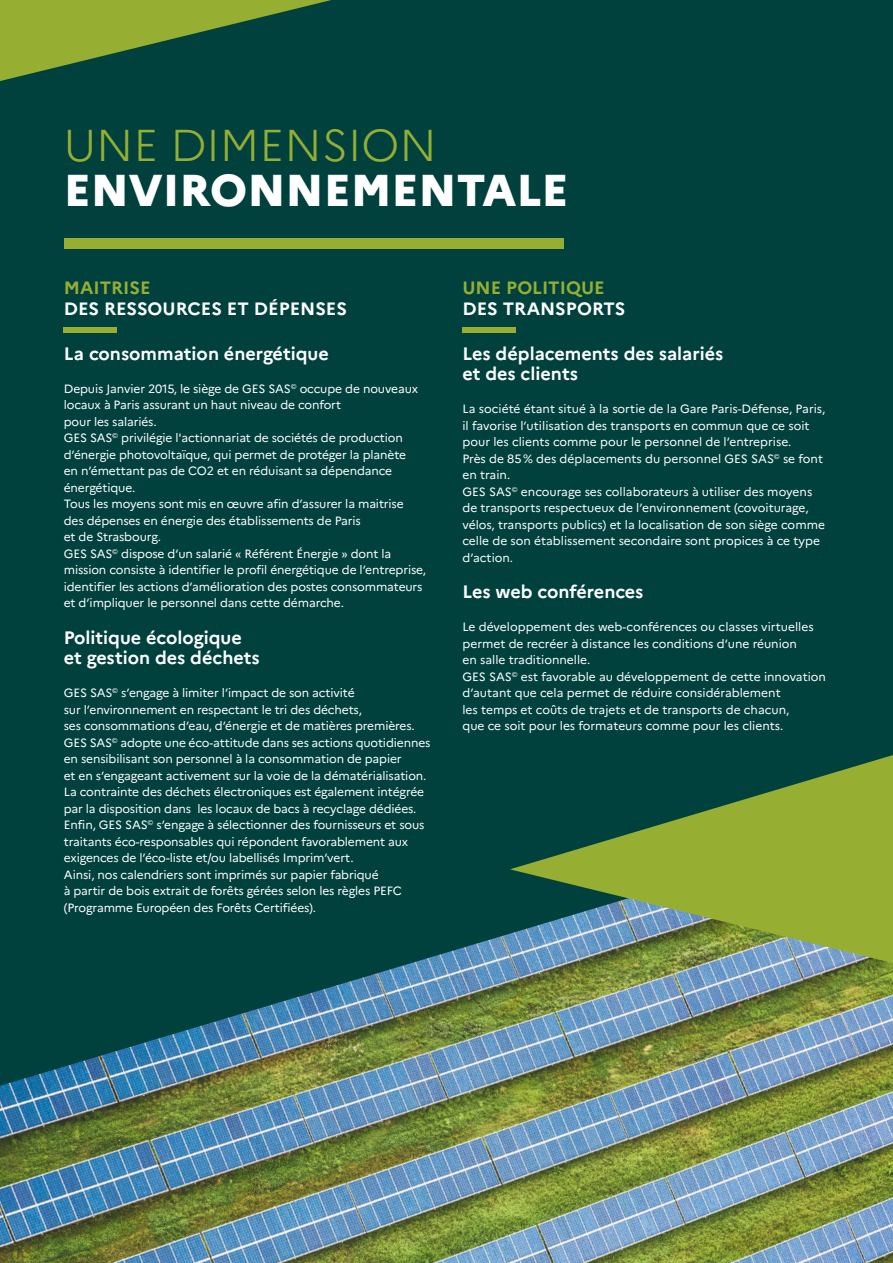
<style>
.page{position:relative;width:893px;height:1263px;background:#00413e}
.page>*{position:absolute;margin:0;border:0;box-sizing:border-box;transform-origin:0 0}
.t1{font:800 44.55px "Marianne";color:#fff}
.t2{font:300 44.55px "Marianne";color:#96af32}
.t3{font:700 18px/20.2px "Marianne";color:#fff}
.t4{font:700 17.85px "Marianne";color:#fff}
.t5{font:700 17.85px "Marianne";color:#96af32}
.t6{font:12px/16.5px "Marianne";letter-spacing:-.01em;color:#fff}
</style>
<div class="page">
<svg style="left:0;top:0;width:331px;height:81px"></svg>
<div style="left:64px;top:328px;width:53px;height:5px;background:#96af32"></div>
<div style="left:462px;top:328px;width:54px;height:5px;background:#96af32"></div>
<img style="left:0;top:933px;width:893px;height:330px">
<svg style="left:510px;top:755px;width:383px;height:229px"></svg>
<div style="left:64px;top:238px;width:499px;height:11px;background:#96af32"></div>
<h1 class="t2" style="left:64px;top:118px;width:374px">UNE DIMENSION</h1>
<h1 class="t1" style="left:64px;top:163px;width:506px">ENVIRONNEMENTALE</h1>
<h3 class="t5" style="left:64px;top:277px;width:88px">MAITRISE</h3>
<h3 class="t4" style="left:64px;top:297px;width:285px">DES RESSOURCES ET DÉPENSES</h3>
<h2 class="t3" style="left:64px;top:343px;width:267px">La consommation énergétique</h2>
<p class="t6" style="left:64px;top:380px;width:364px">Depuis Janvier 2015, le siège de GES SAS<sup>©</sup> occupe de nouveaux locaux à Paris assurant un haut niveau de confort<br>pour les salariés.<br>GES SAS<sup>©</sup> privilégie l'actionnariat de sociétés de production d’énergie photovoltaïque, qui permet de protéger la planète<br>en n’émettant pas de CO2 et en réduisant sa dépendance énergétique.<br>Tous les moyens sont mis en œuvre afin d’assurer la maitrise des dépenses en énergie des établissements de Paris<br>et de Strasbourg.<br>GES SAS<sup>©</sup> dispose d’un salarié « Référent Énergie » dont la mission consiste à identifier le profil énergétique de l’entreprise, identifier les actions d’amélioration des postes consommateurs et d’impliquer le personnel dans cette démarche.</p>
<h2 class="t3" style="left:64px;top:628px;width:197px">Politique écologique et gestion des déchets</h2>
<p class="t6" style="left:64px;top:685px;width:368px">GES SAS<sup>©</sup> s’engage à limiter l’impact de son activité<br>sur l’environnement en respectant le tri des déchets,<br>ses consommations d’eau, d’énergie et de matières premières.<br>GES SAS<sup>©</sup> adopte une éco-attitude dans ses actions quotidiennes en sensibilisant son personnel à la consommation de papier<br>et en s’engageant activement sur la voie de la dématérialisation.<br>La contrainte des déchets électroniques est également intégrée par la disposition dans les locaux de bacs à recyclage dédiées.<br>Enfin, GES SAS<sup>©</sup> s’engage à sélectionner des fournisseurs et sous traitants éco-responsables qui répondent favorablement aux exigences de l’éco-liste et/ou labellisés Imprim’vert.<br>Ainsi, nos calendriers sont imprimés sur papier fabriqué<br>à partir de bois extrait de forêts gérées selon les règles PEFC (Programme Européen des Forêts Certifiées).</p>
<h3 class="t5" style="left:462px;top:277px;width:144px">UNE POLITIQUE</h3>
<h3 class="t4" style="left:462px;top:297px;width:164px">DES TRANSPORTS</h3>
<h2 class="t3" style="left:462px;top:343px;width:262px">Les déplacements des salariés et des clients</h2>
<p class="t6" style="left:462px;top:401px;width:364px">La société étant situé à la sortie de la Gare Paris-Défense, Paris, il favorise l’utilisation des transports en commun que ce soit pour les clients comme pour le personnel de l’entreprise.<br>Près de 85% des déplacements du personnel GES SAS<sup>©</sup> se font en train.<br>GES SAS<sup>©</sup> encourage ses collaborateurs à utiliser des moyens de transports respectueux de l’environnement (covoiturage, vélos, transports publics) et la localisation de son siège comme celle de son établissement secondaire sont propices à ce type d’action.</p>
<h2 class="t3" style="left:462px;top:582px;width:183px">Les web conférences</h2>
<p class="t6" style="left:462px;top:619px;width:365px">Le développement des web-conférences ou classes virtuelles permet de recréer à distance les conditions d’une réunion<br>en salle traditionnelle.<br>GES SAS<sup>©</sup> est favorable au développement de cette innovation d’autant que cela permet de réduire considérablement<br>les temps et coûts de trajets et de transports de chacun,<br>que ce soit pour les formateurs comme pour les clients.</p>
</div>
